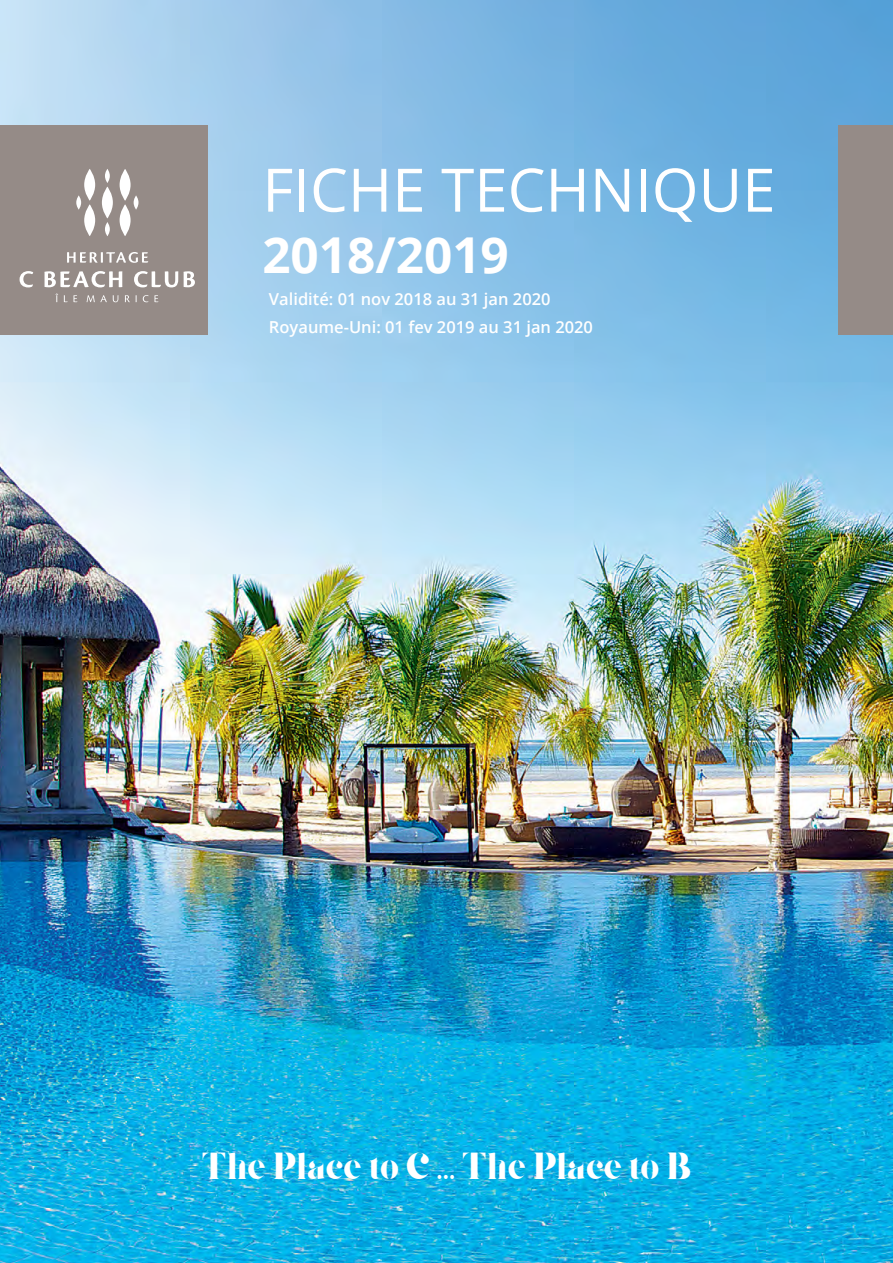
<style>
.page{position:relative;width:893px;height:1263px;background:#fff}
.page>*{position:absolute;margin:0;border:0;box-sizing:border-box;transform-origin:0 0}
.t1{font:60px "Open Sans";color:#fff}
.t2{font:700 49.5px "Open Sans";color:#fff}
.t3{font:37.5px "Giaza Stencil";color:#fff}
.t4{font:600 16.5px/28.2px "Open Sans";color:#fff}
</style>
<div class="page">
<img style="left:0;top:0;width:893px;height:1263px">
<div style="left:0;top:125px;width:207px;height:210px;background:#958b87"></div>
<div style="left:839px;top:125px;width:54px;height:210px;background:#958b87"></div>
<svg style="left:76px;top:195px;width:5px;height:15px"></svg>
<svg style="left:134px;top:195px;width:4px;height:15px"></svg>
<svg style="left:105px;top:169px;width:5px;height:14px"></svg>
<svg style="left:105px;top:222px;width:5px;height:14px"></svg>
<svg style="left:84px;top:169px;width:11px;height:32px"></svg>
<svg style="left:84px;top:204px;width:11px;height:32px"></svg>
<svg style="left:120px;top:204px;width:11px;height:32px"></svg>
<svg style="left:120px;top:169px;width:11px;height:32px"></svg>
<svg style="left:102px;top:187px;width:11px;height:31px"></svg>
<svg style="left:20px;top:271px;width:13px;height:16px"></svg>
<svg style="left:44px;top:271px;width:78px;height:16px"></svg>
<svg style="left:134px;top:271px;width:44px;height:16px"></svg>
<svg style="left:184px;top:271px;width:11px;height:16px"></svg>
<svg style="left:55px;top:293px;width:3px;height:9px"></svg>
<svg style="left:64px;top:295px;width:13px;height:7px"></svg>
<svg style="left:87px;top:295px;width:20px;height:7px"></svg>
<svg style="left:113px;top:295px;width:5px;height:7px"></svg>
<svg style="left:125px;top:295px;width:5px;height:7px"></svg>
<svg style="left:143px;top:295px;width:15px;height:7px"></svg>
<svg style="left:67px;top:252px;width:81px;height:11px"></svg>
<h1 class="t1" style="left:262px;top:149px;width:515px">FICHE TECHNIQUE</h1>
<h2 class="t2" style="left:262px;top:221px;width:248px">2018/2019</h2>
<p class="t4" style="left:269px;top:284px;width:326px">Validité: 01 nov 2018 au 31 jan 2020<br>Royaume-Uni: 01 fev 2019 au 31 jan 2020</p>
<h3 class="t3" style="left:202px;top:1147px;width:491px">The Place to C ... The Place to B</h3>
</div>
